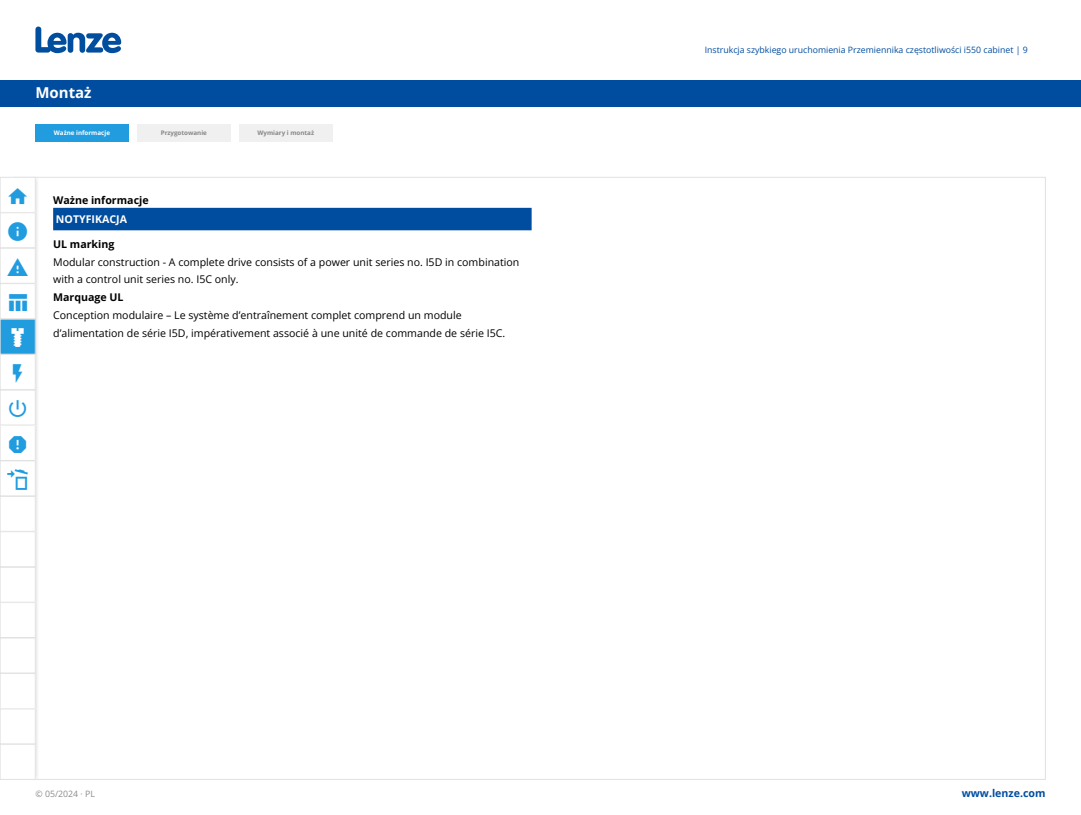
<style>
.page{position:relative;width:1081px;height:815px;background:#fff}
.page>*{position:absolute;margin:0;border:0;box-sizing:border-box;transform-origin:0 0}
.t1{font:700 15px "Open Sans";color:#fff}
.t2{font:10.62px/17.8px "Open Sans";color:#000}
.t3{font:700 10.62px "Open Sans";color:#000}
.t4{font:700 10.62px "Open Sans";color:#004da0}
.t5{font:700 10.62px "Open Sans";color:#fff}
.t6{font:8.75px "Open Sans";color:#004da0}
.t7{font:8.75px "Open Sans";color:#8c8c8c}
.t8{font:700 6.25px "Open Sans";color:#878787}
.t9{font:700 6.25px "Open Sans";color:#fff}
</style>
<div class="page">
<div style="left:26px;top:175px;width:13px;height:607px;background:#ececec"></div>
<div style="left:0;top:80px;width:1081px;height:26px;background:#004da0"></div>
<svg style="left:35px;top:27px;width:86px;height:26px"></svg>
<div style="left:53px;top:208px;width:478px;height:22px;background:#004da0"></div>
<div style="left:137px;top:124px;width:93px;height:18px;background:#f0f0f0"></div>
<div style="left:35px;top:124px;width:93px;height:18px;background:#209cdf"></div>
<div style="left:239px;top:124px;width:93px;height:18px;background:#f0f0f0"></div>
<div style="left:0;top:177px;width:35px;height:36px;border:1px solid #e1e1e1"></div>
<div style="left:0;top:602px;width:35px;height:36px;border:1px solid #e1e1e1"></div>
<div style="left:0;top:638px;width:35px;height:35px;border:1px solid #e1e1e1"></div>
<div style="left:0;top:496px;width:35px;height:35px;border:1px solid #e1e1e1"></div>
<div style="left:0;top:567px;width:35px;height:35px;border:1px solid #e1e1e1"></div>
<div style="left:0;top:531px;width:35px;height:36px;border:1px solid #e1e1e1"></div>
<div style="left:0;top:319px;width:35px;height:35px;background:#209cdf"></div>
<div style="left:0;top:213px;width:35px;height:35px;border:1px solid #e1e1e1"></div>
<div style="left:0;top:673px;width:35px;height:36px;border:1px solid #e1e1e1"></div>
<div style="left:0;top:709px;width:35px;height:35px;border:1px solid #e1e1e1"></div>
<div style="left:0;top:744px;width:35px;height:36px;border:1px solid #e1e1e1"></div>
<div style="left:0;top:461px;width:35px;height:35px;border:1px solid #e1e1e1"></div>
<div style="left:0;top:425px;width:35px;height:36px;border:1px solid #e1e1e1"></div>
<div style="left:0;top:390px;width:35px;height:35px;border:1px solid #e1e1e1"></div>
<div style="left:0;top:354px;width:35px;height:36px;border:1px solid #e1e1e1"></div>
<div style="left:0;top:248px;width:35px;height:35px;border:1px solid #e1e1e1"></div>
<div style="left:0;top:283px;width:35px;height:36px;border:1px solid #e1e1e1"></div>
<svg style="left:7px;top:178px;width:28px;height:601px"></svg>
<h1 class="t1" style="left:35px;top:82px;width:58px">Montaż</h1>
<p class="t9" style="left:54px;top:128px;width:58px">Ważne informacje</p>
<p class="t8" style="left:161px;top:128px;width:48px">Przygotowanie</p>
<p class="t8" style="left:257px;top:128px;width:58px">Wymiary i montaż</p>
<p class="t3" style="left:53px;top:192px;width:97px">Ważne informacje</p>
<p class="t5" style="left:56px;top:211px;width:73px">NOTYFIKACJA</p>
<p class="t3" style="left:53px;top:237px;width:63px">UL marking</p>
<p class="t2" style="left:53px;top:253px;width:468px">Modular construction - A complete drive consists of a power unit series no. I5D in combination with a control unit series no. I5C only.</p>
<p class="t3" style="left:53px;top:290px;width:72px">Marquage UL</p>
<p class="t2" style="left:53px;top:306px;width:454px">Conception modulaire – Le système d’entraînement complet comprend un module d’alimentation de série I5D, impérativement associé à une unité de commande de série I5C.</p>
<p class="t7" style="left:35px;top:788px;width:61px">© 05/2024 · PL</p>
<p class="t6" style="left:705px;top:44px;width:325px">Instrukcja szybkiego uruchomienia Przemiennika częstotliwości i550 cabinet | 9</p>
<p class="t4" style="left:961px;top:786px;width:85px">www.lenze.com</p>
</div>
